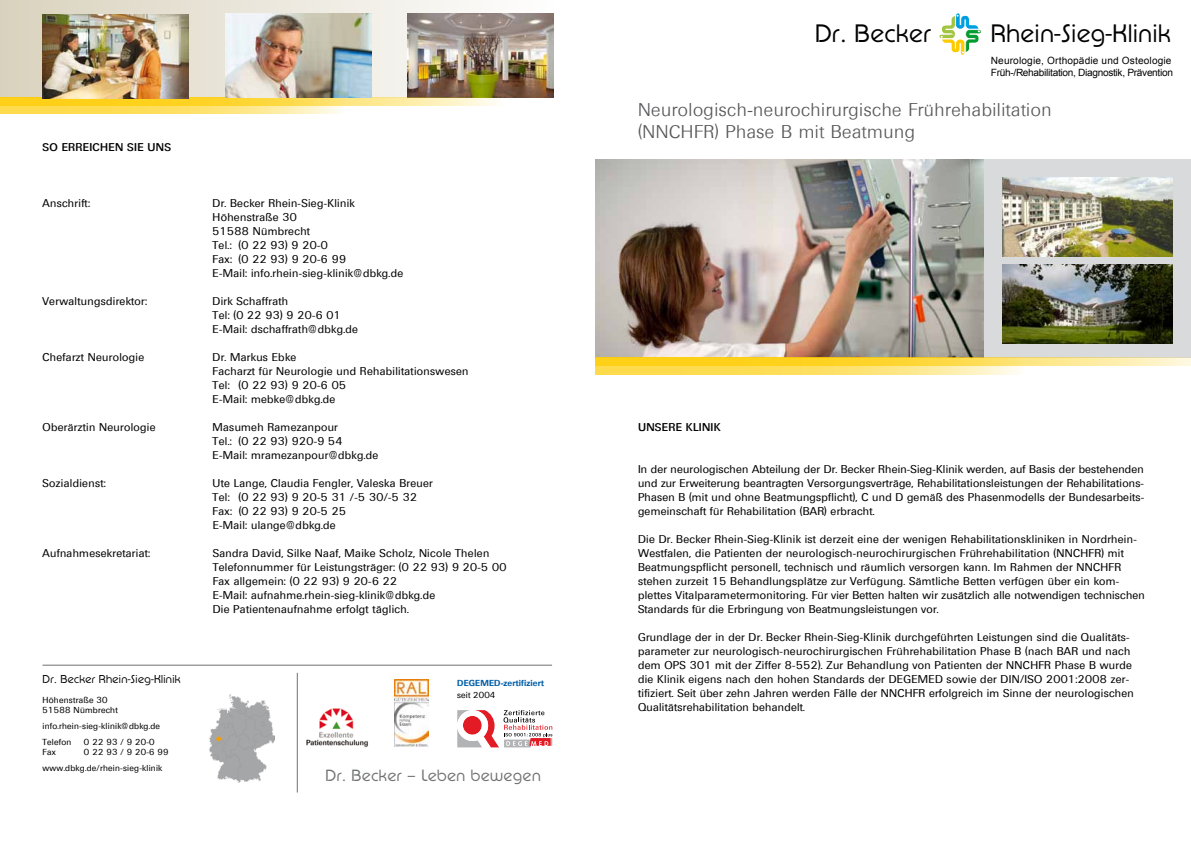
<style>
.page{position:relative;width:1191px;height:842px;background:#fff}
.page>*{position:absolute;margin:0;border:0;box-sizing:border-box;transform-origin:0 0}
.t1{font:300 26.4px "Pump NEU";letter-spacing:.03em;color:#000}
.t2{font:300 18px/22px "Ultimate";letter-spacing:.03em;color:#58585a}
.t3{font:300 17px "Pump NEU";letter-spacing:.04em;color:#707172}
.t4{font:300 12px "Pump NEU";letter-spacing:.03em;color:#000}
.t5{font:11px/14px "Ultimate";letter-spacing:.03em;color:#000}
.t6{font:500 11px "Ultimate";letter-spacing:.03em;color:#000}
.t7{font:10px/12px "Arial";letter-spacing:-.005em;color:#000}
.t8{font:8.5px/16px "Ultimate";letter-spacing:.03em;color:#000}
.t9{font:600 8.5px "Ultimate";letter-spacing:.02em;color:#005ea8}
</style>
<div class="page">
<img style="left:939px;top:13px;width:42px;height:39px">
<div style="left:980px;top:159px;width:211px;height:198px;background:#d9dadb"></div>
<img style="left:595px;top:159px;width:388px;height:198px">
<svg style="left:595px;top:366px;width:424px;height:8px;background:#fee375"></svg>
<svg style="left:595px;top:357px;width:596px;height:9px;background:#fcd94e"></svg>
<img style="left:1002px;top:264px;width:171px;height:79px">
<img style="left:1002px;top:177px;width:171px;height:79px">
<div style="left:0;top:0;width:602px;height:98px;background:linear-gradient(to right,#d7d0bb,#fff)"></div>
<img style="left:408px;top:14px;width:145px;height:84px">
<svg style="left:0;top:106px;width:340px;height:8px;background:#fee375"></svg>
<svg style="left:0;top:98px;width:498px;height:8px;background:#fbda59"></svg>
<img style="left:209px;top:695px;width:66px;height:87px">
<svg style="left:216px;top:736px;width:5px;height:5px"></svg>
<svg style="left:457px;top:710px;width:95px;height:37px"></svg>
<hr style="left:43px;top:665px;width:509px;height:1px;background:#707172">
<hr style="left:297px;top:673px;width:1px;height:119px;background:#707172">
<img style="left:394px;top:679px;width:34px;height:68px">
<img style="left:306px;top:708px;width:62px;height:40px">
<img style="left:43px;top:14px;width:145px;height:84px">
<img style="left:225px;top:14px;width:146px;height:84px">
<p class="t6" style="left:43px;top:140px;width:130px">SO ERREICHEN SIE UNS</p>
<p class="t5" style="left:43px;top:196px;width:49px">Anschrift:</p>
<p class="t5" style="left:213px;top:196px;width:192px">Dr. Becker Rhein-Sieg-Klinik<br>Höhenstraße 30<br>51588 Nümbrecht<br>Tel.: (0 22 93) 9 20-0<br>Fax: (0 22 93) 9 20-6 99<br>E-Mail: info.rhein-sieg-klinik@dbkg.de</p>
<p class="t5" style="left:43px;top:294px;width:106px">Verwaltungsdirektor:</p>
<p class="t5" style="left:213px;top:294px;width:147px">Dirk Schaffrath<br>Tel: (0 22 93) 9 20-6 01<br>E-Mail: dschaffrath@dbkg.de</p>
<p class="t5" style="left:43px;top:350px;width:103px">Chefarzt Neurologie</p>
<p class="t5" style="left:213px;top:350px;width:257px">Dr. Markus Ebke<br>Facharzt für Neurologie und Rehabilitationswesen<br>Tel: (0 22 93) 9 20-6 05<br>E-Mail: mebke@dbkg.de</p>
<p class="t5" style="left:43px;top:420px;width:115px">Oberärztin Neurologie</p>
<p class="t5" style="left:213px;top:420px;width:167px">Masumeh Ramezanpour<br>Tel.: (0 22 93) 920-9 54<br>E-Mail: mramezanpour@dbkg.de</p>
<p class="t5" style="left:43px;top:476px;width:65px">Sozialdienst:</p>
<p class="t5" style="left:213px;top:476px;width:222px">Ute Lange, Claudia Fengler, Valeska Breuer<br>Tel: (0 22 93) 9 20-5 31 /-5 30/-5 32<br>Fax: (0 22 93) 9 20-5 25<br>E-Mail: ulange@dbkg.de</p>
<p class="t5" style="left:43px;top:546px;width:109px">Aufnahmesekretariat:</p>
<p class="t5" style="left:213px;top:546px;width:295px">Sandra David, Silke Naaf, Maike Scholz, Nicole Thelen Telefonnummer für Leistungsträger: (0 22 93) 9 20-5 00<br>Fax allgemein: (0 22 93) 9 20-6 22<br>E-Mail: aufnahme.rhein-sieg-klinik@dbkg.de<br>Die Patientenaufnahme erfolgt täglich.</p>
<p class="t4" style="left:43px;top:672px;width:139px">Dr. Becker Rhein-Sieg-Klinik</p>
<p class="t8" style="left:43px;top:694px;width:77px;line-height:10px">Höhenstraße 30<br>51588 Nümbrecht</p>
<p class="t8" style="left:43px;top:717px;width:119px">info.rhein-sieg-klinik@dbkg.de<br>Telefon</p>
<p class="t8" style="left:84px;top:733px;width:72px">0 22 93 / 9 20-0</p>
<p class="t8" style="left:43px;top:743px;width:128px;text-indent:41px">0 22 93 / 9 20-6 99 www.dbkg.de/rhein-sieg-klinik</p>
<p class="t8" style="left:43px;top:743px;width:15px">Fax</p>
<p class="t9" style="left:457px;top:677px;width:88px">DEGEMED-zertifiziert</p>
<p class="t8" style="left:457px;top:686px;width:40px">seit 2004</p>
<h3 class="t3" style="left:325px;top:766px;width:217px">Dr. Becker &lt; Leben bewegen</h3>
<h1 class="t1" style="left:815px;top:19px;width:117px">Dr. Becker</h1>
<h1 class="t1" style="left:990px;top:19px;width:181px">Rhein-Sieg-Klinik</h1>
<p class="t7" style="left:990px;top:54px;width:184px">Neurologie, Orthopädie und Osteologie<br>Früh-/Rehabilitation, Diagnostik, Prävention</p>
<h2 class="t2" style="left:638px;top:99px;width:415px">Neurologisch-neurochirurgische Frührehabilitation (NNCHFR) Phase B mit Beatmung</h2>
<p class="t6" style="left:638px;top:420px;width:84px">UNSERE KLINIK</p>
<p class="t5" style="left:638px;top:462px;width:508px;text-align:justify">In der neurologischen Abteilung der Dr. Becker Rhein-Sieg-Klinik werden, auf Basis der bestehenden und zur Erweiterung beantragten Versorgungsverträge, Rehabilitationsleistungen der Rehabilitations-Phasen B (mit und ohne Beatmungspflicht), C und D gemäß des Phasenmodells der Bundesarbeits&shy;gemeinschaft für Rehabilitation (BAR) erbracht.</p>
<p class="t5" style="left:638px;top:532px;width:508px">Die Dr. Becker Rhein-Sieg-Klinik ist derzeit eine der wenigen Rehabilitationskliniken in Nordrhein-Westfalen, die Patienten der neurologisch-neurochirurgischen Frührehabilitation (NNCHFR) mit Beatmungspflicht personell, technisch und räumlich versorgen kann. Im Rahmen der NNCHFR stehen zurzeit 15 Behandlungsplätze zur Verfügung. Sämtliche Betten verfügen über ein kom&shy;plettes Vitalparametermonitoring. Für vier Betten halten wir zusätzlich alle notwendigen technischen Standards für die Erbringung von Beatmungsleistungen vor.</p>
<p class="t5" style="left:638px;top:630px;width:497px">Grundlage der in der Dr. Becker Rhein-Sieg-Klinik durchgeführten Leistungen sind die Qualitäts&shy;parameter zur neurologisch-neurochirurgischen Frührehabilitation Phase B (nach BAR und nach dem OPS 301 mit der Ziffer 8-552). Zur Behandlung von Patienten der NNCHFR Phase B wurde die Klinik eigens nach den hohen Standards der DEGEMED sowie der DIN/ISO 2001:2008 zer&shy;tifiziert. Seit über zehn Jahren werden Fälle der NNCHFR erfolgreich im Sinne der neurologischen Qualitätsrehabilitation behandelt.</p>
</div>
